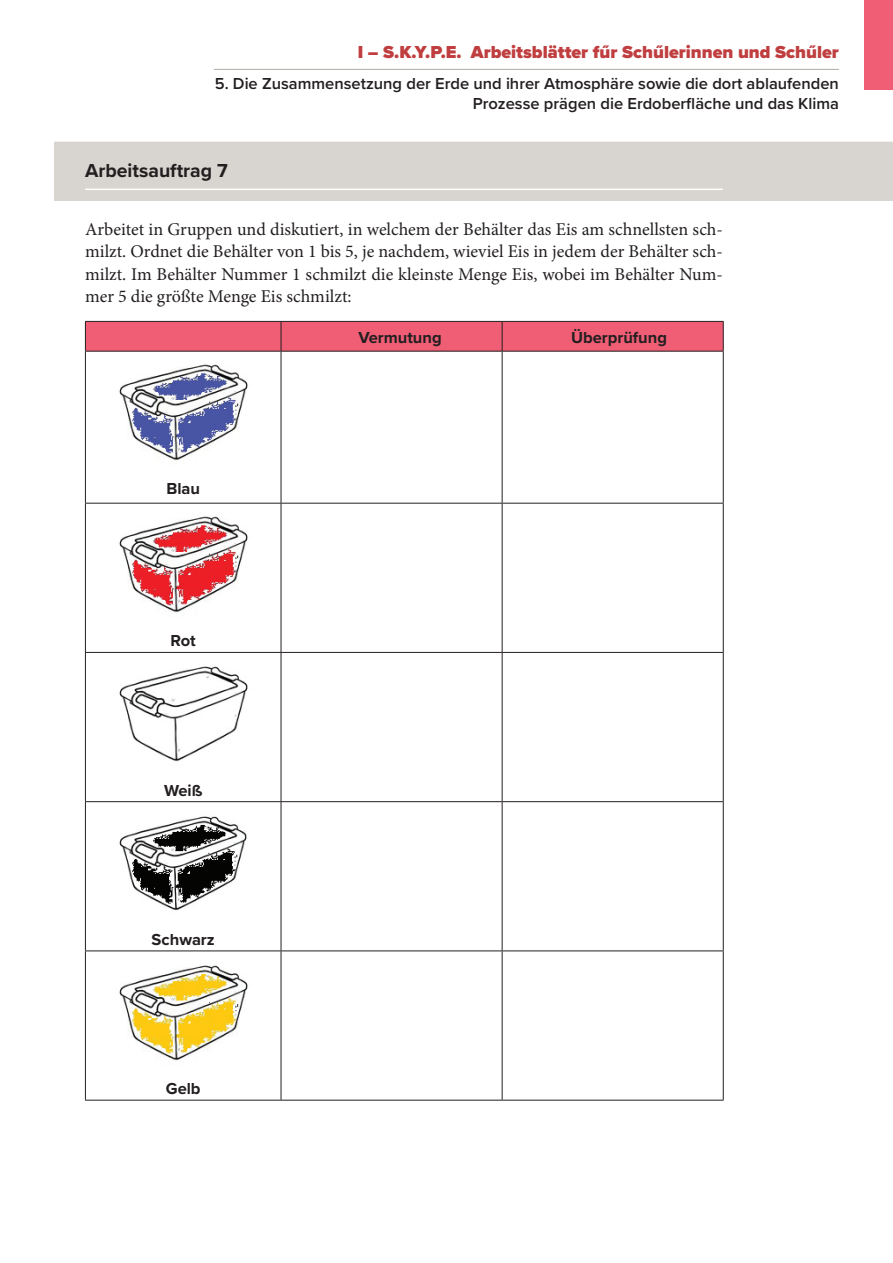
<style>
.page{position:relative;width:893px;height:1263px;background:#fff}
.page>*{position:absolute;margin:0;border:0;box-sizing:border-box;transform-origin:0 0}
.t1{font:700 19.5px "Proxima Nova";color:#231f20}
.t2{font:18px/22.5px "Minion Pro";color:#231f20;text-align:justify}
.t3{font:900 18px "Proxima Nova";color:#c03e3f}
.t4{font:600 16.5px/19.8px "Proxima Nova";color:#231f20;text-align:right}
.t5{font:700 16.5px "Proxima Nova";color:#231f20}
</style>
<div class="page">
<hr style="left:214px;top:69px;width:625px;height:1px;background:#b1ada7">
<div style="left:864px;top:0;width:29px;height:89px;background:#f05e75"></div>
<div style="left:54px;top:142px;width:839px;height:59px;background:#d8d4d0"></div>
<hr style="left:85px;top:189px;width:638px;height:1px;background:#fff">
<svg style="left:85px;top:321px;width:639px;height:30px;background:#e65b71"></svg>
<hr style="left:85px;top:352px;width:1px;height:151px;background:#231f20">
<hr style="left:281px;top:352px;width:1px;height:151px;background:#231f20">
<hr style="left:502px;top:352px;width:1px;height:151px;background:#231f20">
<hr style="left:723px;top:352px;width:1px;height:151px;background:#231f20">
<hr style="left:85px;top:503px;width:196px;height:1px;background:#231f20">
<hr style="left:85px;top:503px;width:1px;height:149px;background:#231f20">
<hr style="left:281px;top:503px;width:221px;height:1px;background:#231f20">
<hr style="left:281px;top:503px;width:1px;height:149px;background:#231f20">
<hr style="left:502px;top:503px;width:222px;height:1px;background:#231f20">
<hr style="left:502px;top:503px;width:1px;height:149px;background:#231f20">
<hr style="left:723px;top:503px;width:1px;height:149px;background:#231f20">
<hr style="left:85px;top:652px;width:196px;height:1px;background:#231f20">
<hr style="left:85px;top:653px;width:1px;height:148px;background:#231f20">
<hr style="left:281px;top:652px;width:221px;height:1px;background:#231f20">
<hr style="left:281px;top:653px;width:1px;height:148px;background:#231f20">
<hr style="left:502px;top:652px;width:222px;height:1px;background:#231f20">
<hr style="left:502px;top:653px;width:1px;height:148px;background:#231f20">
<hr style="left:723px;top:653px;width:1px;height:148px;background:#231f20">
<hr style="left:85px;top:801px;width:196px;height:1px;background:#231f20">
<hr style="left:85px;top:802px;width:1px;height:148px;background:#231f20">
<hr style="left:281px;top:801px;width:221px;height:1px;background:#231f20">
<hr style="left:281px;top:802px;width:1px;height:148px;background:#231f20">
<hr style="left:502px;top:801px;width:222px;height:1px;background:#231f20">
<hr style="left:502px;top:802px;width:1px;height:148px;background:#231f20">
<hr style="left:723px;top:802px;width:1px;height:148px;background:#231f20">
<hr style="left:85px;top:950px;width:196px;height:1px;background:#231f20">
<hr style="left:85px;top:951px;width:1px;height:149px;background:#231f20">
<hr style="left:281px;top:950px;width:221px;height:1px;background:#231f20">
<hr style="left:281px;top:951px;width:1px;height:149px;background:#231f20">
<hr style="left:502px;top:950px;width:222px;height:1px;background:#231f20">
<hr style="left:502px;top:951px;width:1px;height:149px;background:#231f20">
<hr style="left:723px;top:951px;width:1px;height:149px;background:#231f20">
<hr style="left:85px;top:351px;width:196px;height:1px;background:#231f20">
<hr style="left:281px;top:351px;width:221px;height:1px;background:#231f20">
<hr style="left:502px;top:351px;width:222px;height:1px;background:#231f20">
<hr style="left:85px;top:1100px;width:196px;height:1px;background:#231f20">
<hr style="left:281px;top:1100px;width:221px;height:1px;background:#231f20">
<hr style="left:502px;top:1100px;width:222px;height:1px;background:#231f20">
<img style="left:119px;top:364px;width:129px;height:97px">
<img style="left:119px;top:516px;width:129px;height:97px">
<img style="left:119px;top:666px;width:129px;height:96px">
<img style="left:119px;top:816px;width:128px;height:95px">
<img style="left:119px;top:965px;width:129px;height:96px">
<p class="t3" style="left:358px;top:38px;width:483px">I – S.K.Y.P.E. Arbeitsblätter fűr Schűlerinnen und Schűler</p>
<p class="t4" style="left:215px;top:73px;width:626px">5. Die Zusammensetzung der Erde und ihrer Atmosphäre sowie die dort ablaufenden<br>Prozesse prägen die Erdoberfläche und das Klima</p>
<p class="t1" style="left:85px;top:156px;width:144px">Arbeitsauftrag 7</p>
<p class="t2" style="left:85px;top:218px;width:639px">Arbeitet in Gruppen und diskutiert, in welchem der Behälter das Eis am schnellsten sch&shy;milzt. Ordnet die Behälter von 1 bis 5, je nachdem, wieviel Eis in jedem der Behälter sch&shy;milzt. Im Behälter Nummer 1 schmilzt die kleinste Menge Eis, wobei im Behälter Num&shy;mer 5 die größte Menge Eis schmilzt:</p>
<p class="t5" style="left:358px;top:325px;width:85px">Vermutung</p>
<p class="t5" style="left:571px;top:325px;width:98px">Überprüfung</p>
<p class="t5" style="left:166px;top:477px;width:35px">Blau</p>
<p class="t5" style="left:171px;top:629px;width:27px">Rot</p>
<p class="t5" style="left:164px;top:778px;width:40px">Weiß</p>
<p class="t5" style="left:152px;top:927px;width:65px">Schwarz</p>
<p class="t5" style="left:166px;top:1076px;width:36px">Gelb</p>
</div>
